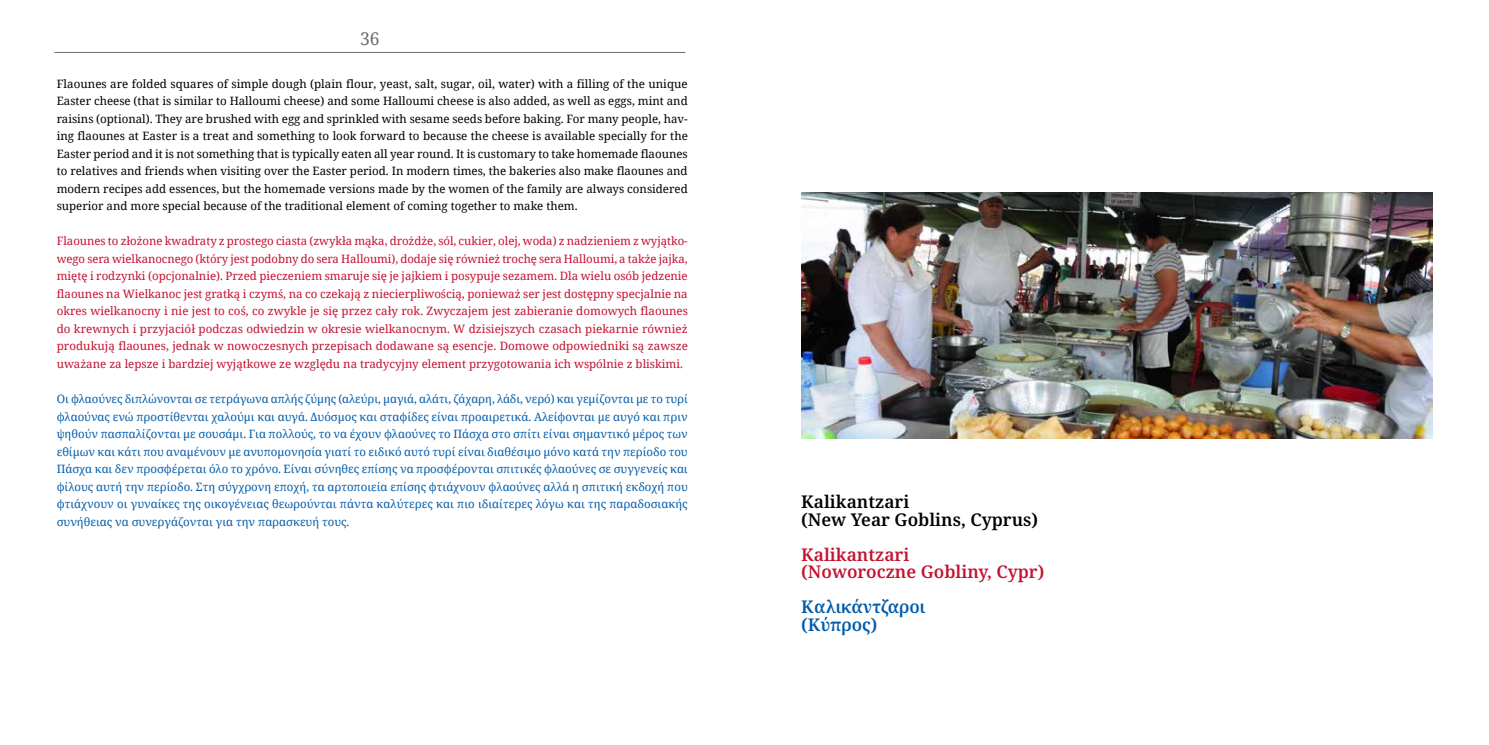
<style>
.page{position:relative;width:1489px;height:745px;background:#fff}
.page>*{position:absolute;margin:0;border:0;box-sizing:border-box;transform-origin:0 0}
.t1{font:600 17.5px/17.5px "Noto Serif";color:#c4122f}
.t2{font:600 17.5px/17.5px "Noto Serif";color:#000}
.t3{font:600 17.5px/17.5px "Noto Serif";color:#005baa}
.t4{font:17.5px "Noto Serif";color:#6d6e71}
.t5{font:11.5px/17.5px "Noto Serif";color:#c4122f;text-align:justify}
.t6{font:11.5px/17.5px "Noto Serif";color:#000;text-align:justify}
.t7{font:11.5px/17.5px "Noto Serif";color:#005baa;text-align:justify}
</style>
<div class="page">
<hr style="left:54px;top:52px;width:631px;height:1px;background:#6d6e71">
<img style="left:801px;top:193px;width:630px;height:245px">
<h1 class="t4" style="left:360px;top:27px;width:21px">36</h1>
<p class="t6" style="left:57px;top:74px;width:632px">Flaounes are folded squares of simple dough (plain flour, yeast, salt, sugar, oil, water) with a filling of the unique Easter cheese (that is similar to Halloumi cheese) and some Halloumi cheese is also added, as well as eggs, mint and raisins (optional). They are brushed with egg and sprinkled with sesame seeds before baking. For many people, hav&shy;ing flaounes at Easter is a treat and something to look forward to because the cheese is available specially for the Easter period and it is not something that is typically eaten all year round. It is customary to take homemade flaounes to relatives and friends when visiting over the Easter period. In modern times, the bakeries also make flaounes and modern recipes add essences, but the homemade versions made by the women of the family are always considered superior and more special because of the traditional element of coming together to make them.</p>
<p class="t5" style="left:57px;top:232px;width:632px">Flaounes to złożone kwadraty z prostego ciasta (zwykła mąka, drożdże, sól, cukier, olej, woda) z nadzieniem z wyjątko&shy;wego sera wielkanocnego (który jest podobny do sera Halloumi), dodaje się również trochę sera Halloumi, a także jajka, miętę i rodzynki (opcjonalnie). Przed pieczeniem smaruje się je jajkiem i posypuje sezamem. Dla wielu osób jedzenie flaounes na Wielkanoc jest gratką i czymś, na co czekają z niecierpliwością, ponieważ ser jest dostępny specjalnie na okres wielkanocny i nie jest to coś, co zwykle je się przez cały rok. Zwyczajem jest zabieranie domowych flaounes do krewnych i przyjaciół podczas odwiedzin w okresie wielkanocnym. W dzisiejszych czasach piekarnie również produkują flaounes, jednak w nowoczesnych przepisach dodawane są esencje. Domowe odpowiedniki są zawsze uważane za lepsze i bardziej wyjątkowe ze względu na tradycyjny element przygotowania ich wspólnie z bliskimi.</p>
<p class="t7" style="left:57px;top:389px;width:632px">Οι φλαούνες διπλώνονται σε τετράγωνα απλής ζύμης (αλεύρι, μαγιά, αλάτι, ζάχαρη, λάδι, νερό) και γεμίζονται με το τυρί φλαούνας ενώ προστίθενται χαλούμι και αυγά. Δυόσμος και σταφίδες είναι προαιρετικά. Αλείφονται με αυγό και πριν ψηθούν πασπαλίζονται με σουσάμι. Για πολλούς, το να έχουν φλαούνες το Πάσχα στο σπίτι είναι σημαντικό μέρος των εθίμων και κάτι που αναμένουν με ανυπομονησία γιατί το ειδικό αυτό τυρί είναι διαθέσιμο μόνο κατά την περίοδο του Πάσχα και δεν προσφέρεται όλο το χρόνο. Είναι σύνηθες επίσης να προσφέρονται σπιτικές φλαούνες σε συγγενείς και φίλους αυτή την περίοδο. Στη σύγχρονη εποχή, τα αρτοποιεία επίσης φτιάχνουν φλαούνες αλλά η σπιτική εκδοχή που φτιάχνουν οι γυναίκες της οικογένειας θεωρούνται πάντα καλύτερες και πιο ιδιαίτερες λόγω και της παραδοσιακής συνήθειας να συνεργάζονται για την παρασκευή τους.</p>
<h1 class="t2" style="left:801px;top:493px;width:238px">Kalikantzari<br>(New Year Goblins, Cyprus)</h1>
<h1 class="t1" style="left:801px;top:545px;width:245px">Kalikantzari<br>(Noworoczne Gobliny, Cypr)</h1>
<h1 class="t3" style="left:801px;top:598px;width:126px">Καλικάντζαροι (Κύπρος)</h1>
</div>
